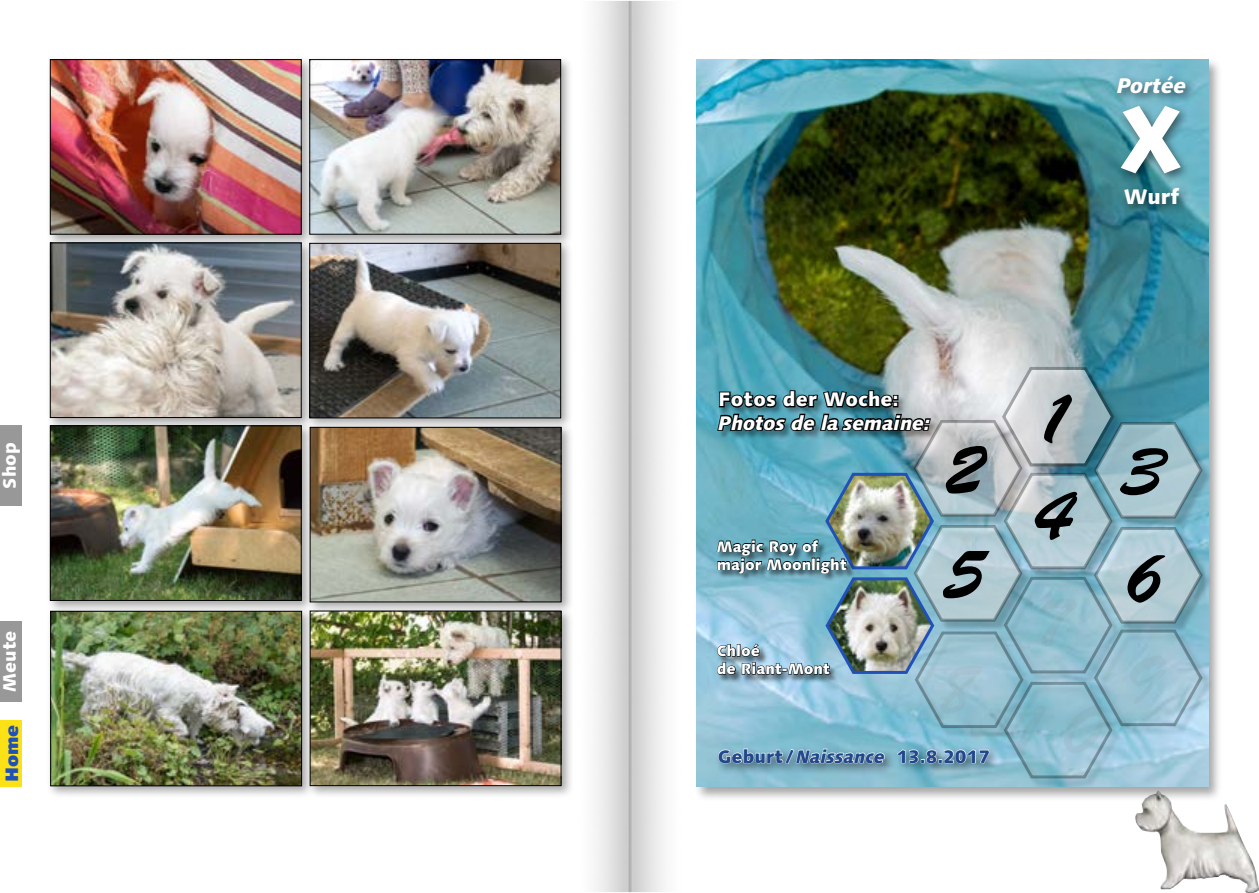
<style>
.page{position:relative;width:1259px;height:893px;background:#fff}
.page>*{position:absolute;margin:0;border:0;box-sizing:border-box;transform-origin:0 0}
.t1{font:800 90px "Linotype Syntax";color:#fff}
.t2{font:72px "Brush Script Std";color:#000}
.t3{font:italic 800 21px "Linotype Syntax";color:#fff}
.t4{font:800 21px "Linotype Syntax";color:#fff}
.t5{font:italic 800 19.5px "Linotype Syntax";letter-spacing:-.005em;color:#fff}
.t6{font:800 19.5px "Linotype Syntax";letter-spacing:.005em;color:#fff}
.t7{font:800 18px "Linotype Syntax";color:#21478d}
.t8{font:800 18px "Linotype Syntax";color:#fff}
.t9{font:900 18px "Linotype Syntax";color:#1f51b8}
.t10{font:800 15px/18px "Linotype Syntax";color:#fff}
.s1{font-style:italic}
</style>
<div class="page">
<img style="left:595px;top:2px;width:70px;height:889px">
<img style="left:1135px;top:802px;width:124px;height:91px">
<div style="left:0;top:720px;width:22px;height:67px;background:#fbe115"></div>
<div style="left:0;top:621px;width:22px;height:81px;background:#989898"></div>
<div style="left:0;top:425px;width:22px;height:81px;background:#989898"></div>
<div style="left:695px;top:58px;width:528px;height:744px;background:#000;opacity:.35"></div>
<img style="left:696px;top:60px;width:512px;height:727px">
<div style="left:1096px;top:632px;width:115px;height:103px;background:#000;opacity:.35"></div>
<div style="left:1006px;top:684px;width:115px;height:103px;background:#000;opacity:.35"></div>
<div style="left:1096px;top:529px;width:115px;height:104px;background:#000;opacity:.35"></div>
<div style="left:1114px;top:71px;width:84px;height:144px;background:#000;opacity:.5"></div>
<svg style="left:1119px;top:105px;width:62px;height:70px;background:#5c8e99"></svg>
<div style="left:1096px;top:424px;width:115px;height:104px;background:#000;opacity:.35"></div>
<img style="left:716px;top:329px;width:488px;height:451px">
<div style="left:46px;top:239px;width:267px;height:192px;background:#000;opacity:.35"></div>
<img style="left:52px;top:248px;width:248px;height:168px">
<div style="left:50px;top:243px;width:252px;height:175px;border:1px solid #000"></div>
<div style="left:46px;top:422px;width:267px;height:192px;background:#000;opacity:.35"></div>
<img style="left:52px;top:427px;width:248px;height:172px">
<div style="left:50px;top:425px;width:252px;height:176px;border:1px solid #000"></div>
<div style="left:306px;top:423px;width:267px;height:192px;background:#000;opacity:.35"></div>
<img style="left:312px;top:431px;width:247px;height:169px">
<div style="left:310px;top:427px;width:251px;height:175px;border:1px solid #000"></div>
<div style="left:306px;top:56px;width:267px;height:192px;background:#000;opacity:.35"></div>
<img style="left:313px;top:61px;width:246px;height:172px">
<div style="left:309px;top:59px;width:252px;height:176px;border:1px solid #000"></div>
<div style="left:306px;top:239px;width:267px;height:192px;background:#000;opacity:.35"></div>
<img style="left:311px;top:245px;width:248px;height:171px">
<div style="left:309px;top:243px;width:252px;height:175px;border:1px solid #000"></div>
<div style="left:47px;top:607px;width:267px;height:192px;background:#000;opacity:.35"></div>
<img style="left:52px;top:613px;width:248px;height:171px">
<div style="left:50px;top:611px;width:252px;height:175px;border:1px solid #000"></div>
<div style="left:46px;top:56px;width:267px;height:192px;background:#000;opacity:.35"></div>
<img style="left:52px;top:61px;width:248px;height:172px">
<div style="left:50px;top:59px;width:252px;height:176px;border:1px solid #000"></div>
<div style="left:306px;top:607px;width:267px;height:192px;background:#000;opacity:.35"></div>
<img style="left:312px;top:613px;width:247px;height:171px">
<div style="left:310px;top:611px;width:251px;height:175px;border:1px solid #000"></div>
<h3 class="t3" style="left:1116px;top:72px;width:71px">Portée</h3>
<h1 class="t1" style="left:1119px;top:83px;width:65px">X</h1>
<h3 class="t4" style="left:1124px;top:183px;width:57px">Wurf</h3>
<h3 class="t6" style="left:718px;top:387px;width:182px">Fotos der Woche:</h3>
<h3 class="t5" style="left:718px;top:411px;width:213px">Photos de la semaine:</h3>
<h2 class="t2" style="left:1033px;top:377px;width:42px">1</h2>
<p class="t8" style="left:-2px;top:489px;width:47px;rotate:-90deg">Shop</p>
<h2 class="t2" style="left:943px;top:429px;width:42px">2</h2>
<h2 class="t2" style="left:1122px;top:431px;width:42px">3</h2>
<h2 class="t2" style="left:1032px;top:475px;width:42px">4</h2>
<p class="t10" style="left:717px;top:537px;width:132px">Magic Roy of major Moonlight</p>
<h2 class="t2" style="left:943px;top:534px;width:42px">5</h2>
<h2 class="t2" style="left:1122px;top:538px;width:42px">6</h2>
<p class="t8" style="left:-2px;top:692px;width:63px;rotate:-90deg">Meute</p>
<p class="t9" style="left:0;top:782px;width:59px;rotate:-90deg">Home</p>
<p class="t10" style="left:717px;top:642px;width:115px">Chloé<br>de Riant-Mont</p>
<p class="t7" style="left:717px;top:745px;width:274px">Geburt/<span class="s1">Naissance</span> 13.8.2017</p>
</div>
